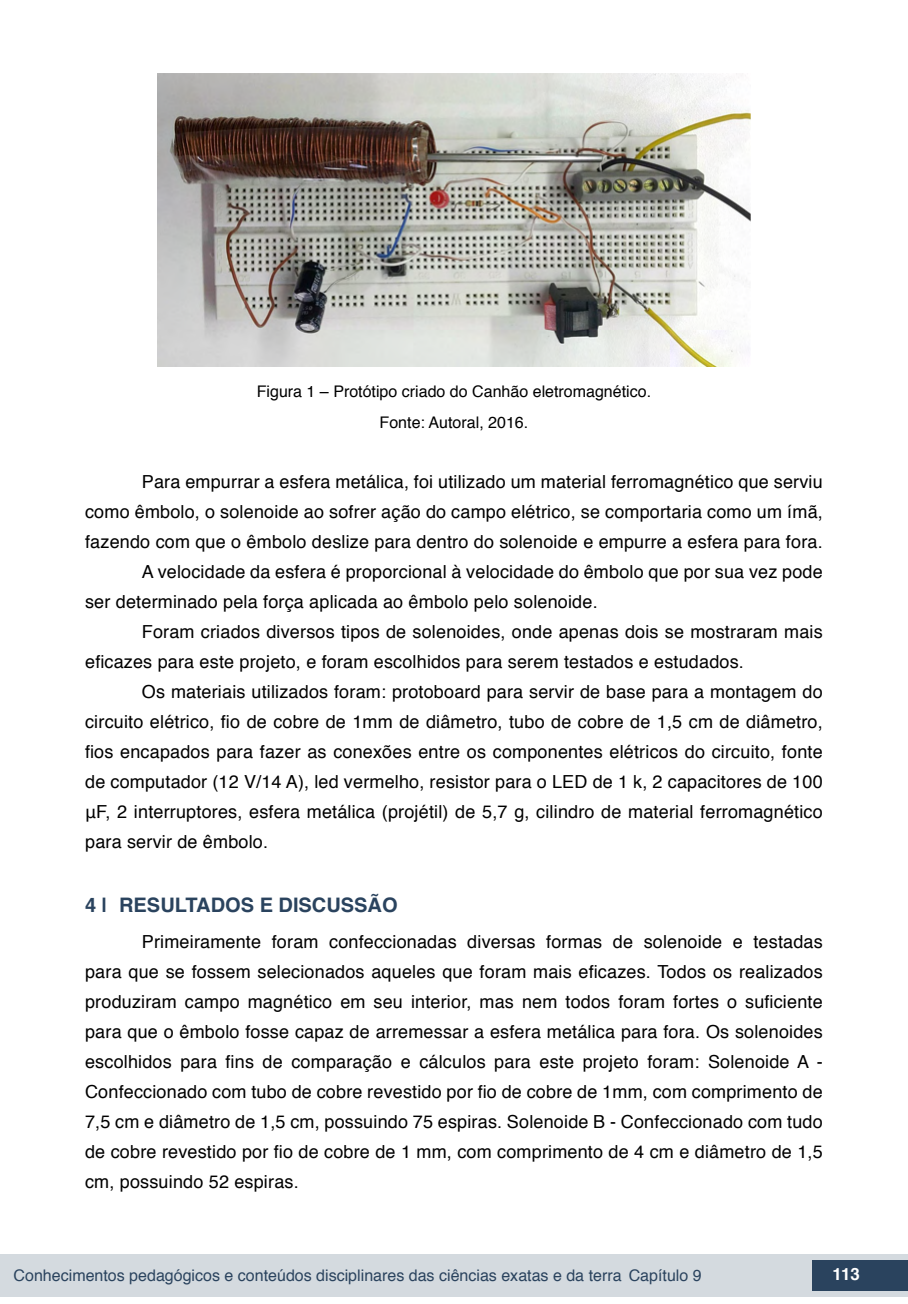
<style>
.page{position:relative;width:908px;height:1304px;background:#fff}
.page>*{position:absolute;margin:0;border:0;box-sizing:border-box;transform-origin:0 0}
.t1{font:700 20px "Helvetica";color:#2a435e}
.t2{font:18px/30px "Helvetica";letter-spacing:.01em;color:#000;text-align:justify}
.t3{font:700 16.8px "Helvetica";color:#fff}
.t4{font:16px "Helvetica";color:#2a435e}
.t5{font:16px/30.6px "Helvetica";color:#000;text-align:center}
</style>
<div class="page">
<div style="left:0;top:1254px;width:906px;height:43px;background:#d4dadf"></div>
<div style="left:812px;top:1261px;width:95px;height:30px;background:#2a435e"></div>
<img style="left:157px;top:74px;width:593px;height:293px">
<p class="t5" style="left:257px;top:377px;width:395px">Figura 1 – Protótipo criado do Canhão eletromagnético.<br>Fonte: Autoral, 2016.</p>
<p class="t2" style="left:142px;top:467px;width:682px">Para empurrar a esfera metálica, foi utilizado um material ferromagnético que serviu</p>
<p class="t2" style="left:85px;top:497px;width:739px">como êmbolo, o solenoide ao sofrer ação do campo elétrico, se comportaria como um ímã,</p>
<p class="t2" style="left:85px;top:527px;width:738px">fazendo com que o êmbolo deslize para dentro do solenoide e empurre a esfera para fora.</p>
<p class="t2" style="left:142px;top:557px;width:682px">A velocidade da esfera é proporcional à velocidade do êmbolo que por sua vez pode</p>
<p class="t2" style="left:85px;top:587px;width:514px">ser determinado pela força aplicada ao êmbolo pelo solenoide.</p>
<p class="t2" style="left:142px;top:617px;width:682px">Foram criados diversos tipos de solenoides, onde apenas dois se mostraram mais</p>
<p class="t2" style="left:85px;top:647px;width:660px">eficazes para este projeto, e foram escolhidos para serem testados e estudados.</p>
<p class="t2" style="left:142px;top:677px;width:682px">Os materiais utilizados foram: protoboard para servir de base para a montagem do</p>
<p class="t2" style="left:85px;top:707px;width:738px">circuito elétrico, fio de cobre de 1mm de diâmetro, tubo de cobre de 1,5 cm de diâmetro,</p>
<p class="t2" style="left:85px;top:737px;width:738px">fios encapados para fazer as conexões entre os componentes elétricos do circuito, fonte</p>
<p class="t2" style="left:85px;top:767px;width:738px">de computador (12 V/14 A), led vermelho, resistor para o LED de 1 k, 2 capacitores de 100</p>
<p class="t2" style="left:85px;top:797px;width:738px">μF, 2 interruptores, esfera metálica (projétil) de 5,7 g, cilindro de material ferromagnético</p>
<p class="t2" style="left:85px;top:827px;width:184px">para servir de êmbolo.</p>
<p class="t1" style="left:85px;top:889px;width:314px">4 | RESULTADOS E DISCUSSÃO</p>
<p class="t2" style="left:85px;top:927px;width:738px;text-indent:57px">Primeiramente foram confeccionadas diversas formas de solenoide e testadas para que se fossem selecionados aqueles que foram mais eficazes. Todos os realizados produziram campo magnético em seu interior, mas nem todos foram fortes o suficiente para que o êmbolo fosse capaz de arremessar a esfera metálica para fora. Os solenoides escolhidos para fins de comparação e cálculos para este projeto foram: Solenoide A - Confeccionado com tubo de cobre revestido por fio de cobre de 1mm, com comprimento de 7,5 cm e diâmetro de 1,5 cm, possuindo 75 espiras. Solenoide B - Confeccionado com tudo de cobre revestido por fio de cobre de 1 mm, com comprimento de 4 cm e diâmetro de 1,5 cm, possuindo 52 espiras.</p>
<p class="t4" style="left:14px;top:1263px;width:689px">Conhecimentos pedagógicos e conteúdos disciplinares das ciências exatas e da terra Capítulo 9</p>
<p class="t3" style="left:832px;top:1261px;width:29px">113</p>
</div>
